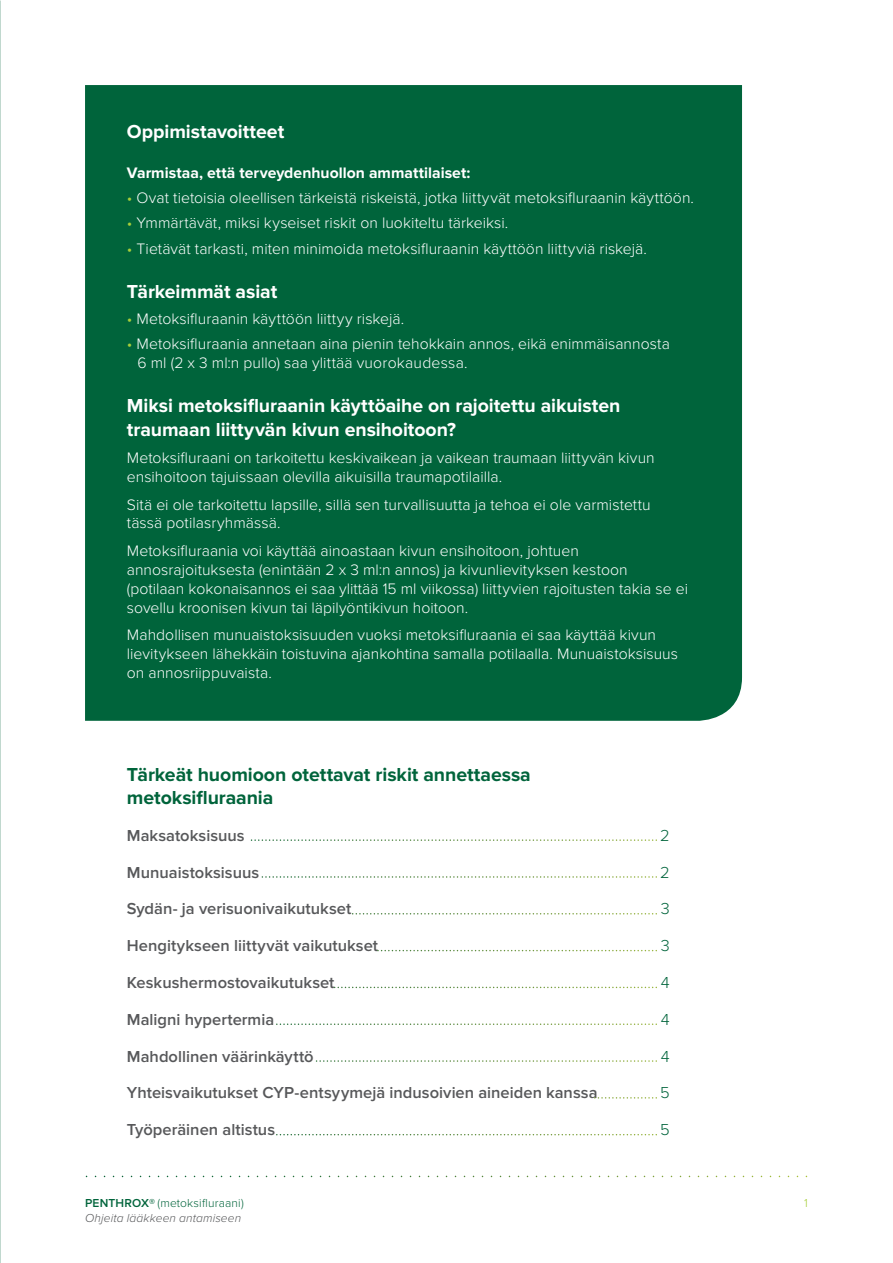
<style>
.page{position:relative;width:893px;height:1263px;background:#fff}
.page>*{position:absolute;margin:0;border:0;box-sizing:border-box;transform-origin:0 0}
.t1{font:700 19.5px/23.4px "Proxima Nova";letter-spacing:-.005em;color:#fff}
.t2{font:700 19.5px/23.4px "Proxima Nova";letter-spacing:-.005em;color:#00643b}
.t3{font:600 16.5px "Proxima Nova";color:#57585a}
.t4{font:300 16.5px "Proxima Nova";color:#00643b}
.t5{font:300 15.75px/18.9px "Proxima Nova";color:#fff}
.t6{font:700 15.75px "Proxima Nova";color:#fff}
.t7{font:italic 300 12px/14.4px "Proxima Nova";letter-spacing:.01em;color:#57585a}
.t8{font:300 12px "Proxima Nova";color:#a6ce39}
.s1{color:#a6ce39}
.s2{font-weight:600;font-style:normal;color:#00643b}
.s3{font-style:normal;color:#00643b}
</style>
<div class="page">
<div style="left:85px;top:85px;width:657px;height:636px;background:#00643b"></div>
<svg style="left:86px;top:1176px;width:721px;height:1px"></svg>
<svg style="left:569px;top:839px;width:88px;height:2px"></svg>
<svg style="left:569px;top:876px;width:88px;height:2px"></svg>
<svg style="left:569px;top:913px;width:88px;height:1px"></svg>
<svg style="left:569px;top:950px;width:88px;height:1px"></svg>
<svg style="left:569px;top:987px;width:88px;height:1px"></svg>
<svg style="left:569px;top:1023px;width:88px;height:2px"></svg>
<svg style="left:569px;top:1060px;width:88px;height:2px"></svg>
<svg style="left:594px;top:1097px;width:63px;height:1px"></svg>
<svg style="left:569px;top:1134px;width:88px;height:1px"></svg>
<p class="t1" style="left:127px;top:120px;width:159px">Oppimistavoitteet</p>
<p class="t6" style="left:127px;top:163px;width:345px">Varmistaa, että terveydenhuollon ammattilaiset:</p>
<p class="t5" style="left:127px;top:189px;width:569px"><span class="s1">•</span> Ovat tietoisia oleellisen tärkeistä riskeistä, jotka liittyvät metoksifluraanin käyttöön.</p>
<p class="t5" style="left:127px;top:214px;width:383px"><span class="s1">•</span> Ymmärtävät, miksi kyseiset riskit on luokiteltu tärkeiksi.</p>
<p class="t5" style="left:127px;top:239px;width:522px"><span class="s1">•</span> Tietävät tarkasti, miten minimoida metoksifluraanin käyttöön liittyviä riskejä.</p>
<p class="t1" style="left:127px;top:281px;width:152px">Tärkeimmät asiat</p>
<p class="t5" style="left:127px;top:309px;width:279px"><span class="s1">•</span> Metoksifluraanin käyttöön liittyy riskejä.</p>
<p class="t5" style="left:137px;top:334px;width:534px;text-indent:-11px"><span class="s1">•</span> Metoksifluraania annetaan aina pienin tehokkain annos, eikä enimmäisannosta<br>6 ml (2 x 3 ml:n pullo) saa ylittää vuorokaudessa.</p>
<p class="t1" style="left:127px;top:395px;width:495px">Miksi metoksifluraanin käyttöaihe on rajoitettu aikuisten traumaan liittyvän kivun ensihoitoon?</p>
<p class="t5" style="left:127px;top:449px;width:529px">Metoksifluraani on tarkoitettu keskivaikean ja vaikean traumaan liittyvän kivun ensihoitoon tajuissaan olevilla aikuisilla traumapotilailla.</p>
<p class="t5" style="left:127px;top:495px;width:525px">Sitä ei ole tarkoitettu lapsille, sillä sen turvallisuutta ja tehoa ei ole varmistettu tässä potilasryhmässä.</p>
<p class="t5" style="left:127px;top:541px;width:563px">Metoksifluraania voi käyttää ainoastaan kivun ensihoitoon, johtuen annosrajoituksesta (enintään 2 x 3 ml:n annos) ja kivunlievityksen kestoon (potilaan kokonaisannos ei saa ylittää 15 ml viikossa) liittyvien rajoitusten takia se ei sovellu kroonisen kivun tai läpilyöntikivun hoitoon.</p>
<p class="t5" style="left:127px;top:625px;width:553px">Mahdollisen munuaistoksisuuden vuoksi metoksifluraania ei saa käyttää kivun lievitykseen lähekkäin toistuvina ajankohtina samalla potilaalla. Munuaistoksisuus on annosriippuvaista.</p>
<p class="t2" style="left:127px;top:763px;width:406px">Tärkeät huomioon otettavat riskit annettaessa metoksifluraania</p>
<p class="t3" style="left:127px;top:826px;width:119px">Maksatoksisuus</p>
<p class="t4" style="left:660px;top:826px;width:11px">2</p>
<p class="t3" style="left:127px;top:862px;width:134px">Munuaistoksisuus</p>
<p class="t4" style="left:660px;top:862px;width:11px">2</p>
<p class="t3" style="left:127px;top:899px;width:226px">Sydän- ja verisuonivaikutukset</p>
<p class="t4" style="left:661px;top:899px;width:10px">3</p>
<p class="t3" style="left:127px;top:936px;width:253px">Hengitykseen liittyvät vaikutukset</p>
<p class="t4" style="left:661px;top:936px;width:10px">3</p>
<p class="t3" style="left:127px;top:973px;width:209px">Keskushermostovaikutukset</p>
<p class="t4" style="left:661px;top:973px;width:10px">4</p>
<p class="t3" style="left:127px;top:1010px;width:149px">Maligni hypertermia</p>
<p class="t4" style="left:661px;top:1010px;width:10px">4</p>
<p class="t3" style="left:127px;top:1047px;width:188px">Mahdollinen väärinkäyttö</p>
<p class="t4" style="left:661px;top:1047px;width:10px">4</p>
<p class="t3" style="left:127px;top:1083px;width:472px">Yhteisvaikutukset CYP-entsyymejä indusoivien aineiden kanssa</p>
<p class="t4" style="left:660px;top:1083px;width:11px">5</p>
<p class="t3" style="left:127px;top:1120px;width:150px">Työperäinen altistus</p>
<p class="t4" style="left:660px;top:1120px;width:11px">5</p>
<p class="t7" style="left:85px;top:1196px;width:160px"><span class="s2">PENTHROX®</span> <span class="s3">(metoksifluraani)<br></span>Ohjeita lääkkeen antamiseen</p>
<p class="t8" style="left:804px;top:1196px;width:5px">1</p>
</div>
